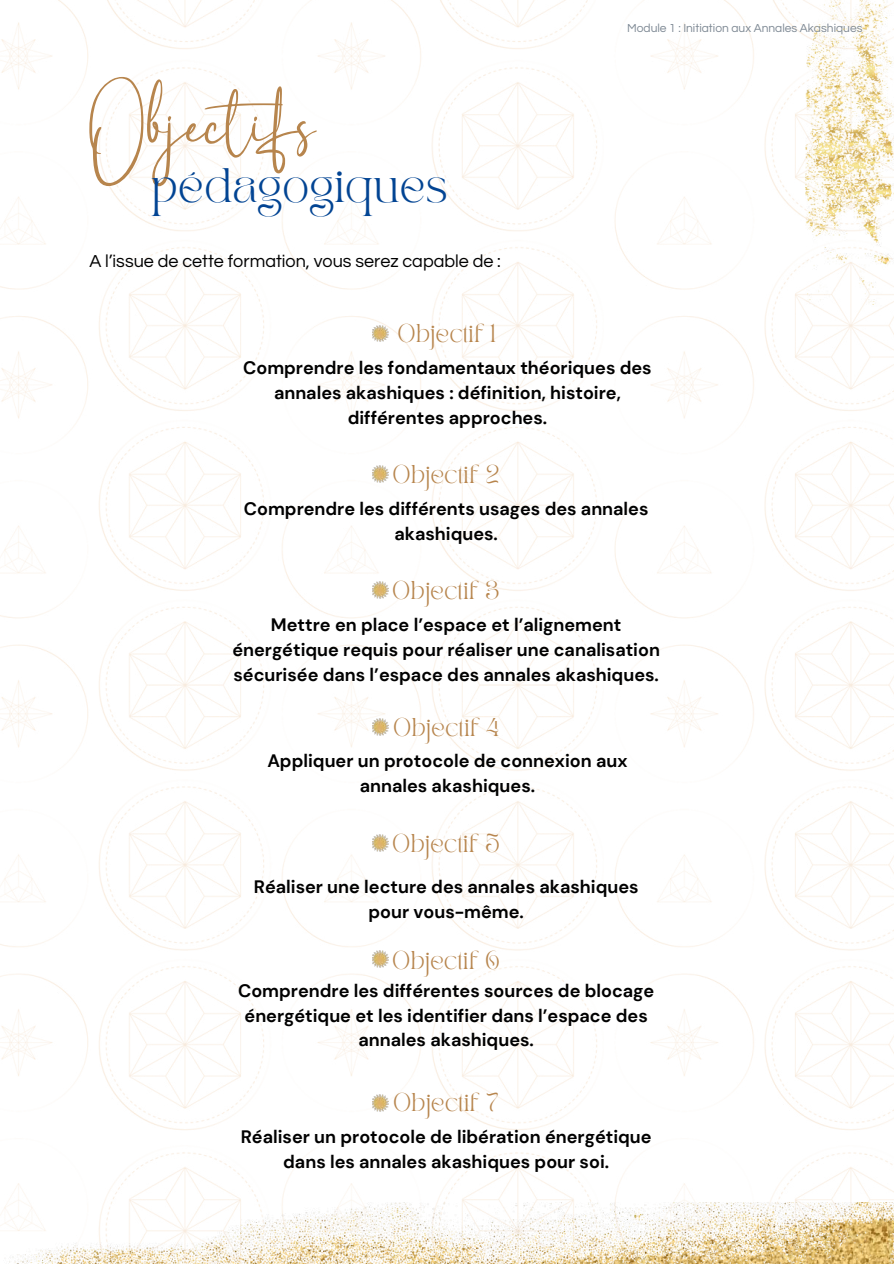
<style>
.page{position:relative;width:894px;height:1264px;background:#fff}
.page>*{position:absolute;margin:0;border:0;box-sizing:border-box;transform-origin:0 0}
.t1{font:156px "Holistic Signature";color:#b7854d}
.t2{font:33.75px "TAN PEARL Regular";color:#024493}
.t3{font:700 18px/24.8px "DM Sans";color:#000;text-align:center}
.t4{font:18px "TAN PEARL Regular";color:#b7854d}
.t5{font:18px "Questrial";color:#000}
.t6{font:12px "Questrial";color:#7e8994}
</style>
<div class="page">
<img style="left:0;top:0;width:893px;height:1263px">
<img style="left:0;top:1202px;width:893px;height:60px">
<img style="left:805px;top:0;width:88px;height:306px">
<img style="left:372px;top:325px;width:16px;height:17px">
<img style="left:372px;top:466px;width:16px;height:16px">
<img style="left:372px;top:582px;width:16px;height:16px">
<img style="left:372px;top:718px;width:16px;height:17px">
<img style="left:372px;top:834px;width:16px;height:17px">
<img style="left:372px;top:950px;width:16px;height:17px">
<img style="left:372px;top:1094px;width:16px;height:16px">
<h1 class="t1" style="left:89px;top:50px;width:226px">Objectifs</h1>
<h2 class="t2" style="left:151px;top:167px;width:298px">pédagogiques</h2>
<p class="t5" style="left:89px;top:252px;width:413px">A l’issue de cette formation, vous serez capable de :</p>
<p class="t4" style="left:397px;top:324px;width:100px">Objectif 1</p>
<p class="t6" style="left:627px;top:23px;width:237px">Module 1 : Initiation aux Annales Akashiques</p>
<p class="t3" style="left:243px;top:355px;width:410px">Comprendre les fondamentaux théoriques des annales akashiques : définition, histoire, différentes approches.</p>
<p class="t4" style="left:392px;top:465px;width:109px">Objectif 2</p>
<p class="t3" style="left:244px;top:496px;width:406px">Comprendre les différents usages des annales akashiques.</p>
<p class="t4" style="left:392px;top:581px;width:109px">Objectif 3</p>
<p class="t3" style="left:232px;top:612px;width:429px">Mettre en place l’espace et l’alignement énergétique requis pour réaliser une canalisation sécurisée dans l’espace des annales akashiques.</p>
<p class="t4" style="left:393px;top:717px;width:107px">Objectif 4</p>
<p class="t3" style="left:267px;top:749px;width:361px">Appliquer un protocole de connexion aux annales akashiques.</p>
<p class="t4" style="left:392px;top:833px;width:109px">Objectif 5</p>
<p class="t3" style="left:254px;top:874px;width:386px">Réaliser une lecture des annales akashiques pour vous-même.</p>
<p class="t4" style="left:392px;top:950px;width:109px">Objectif 6</p>
<p class="t3" style="left:238px;top:978px;width:417px">Comprendre les différentes sources de blocage énergétique et les identifier dans l’espace des annales akashiques.</p>
<p class="t4" style="left:393px;top:1093px;width:108px">Objectif 7</p>
<p class="t3" style="left:241px;top:1124px;width:412px">Réaliser un protocole de libération énergétique dans les annales akashiques pour soi.</p>
</div>
